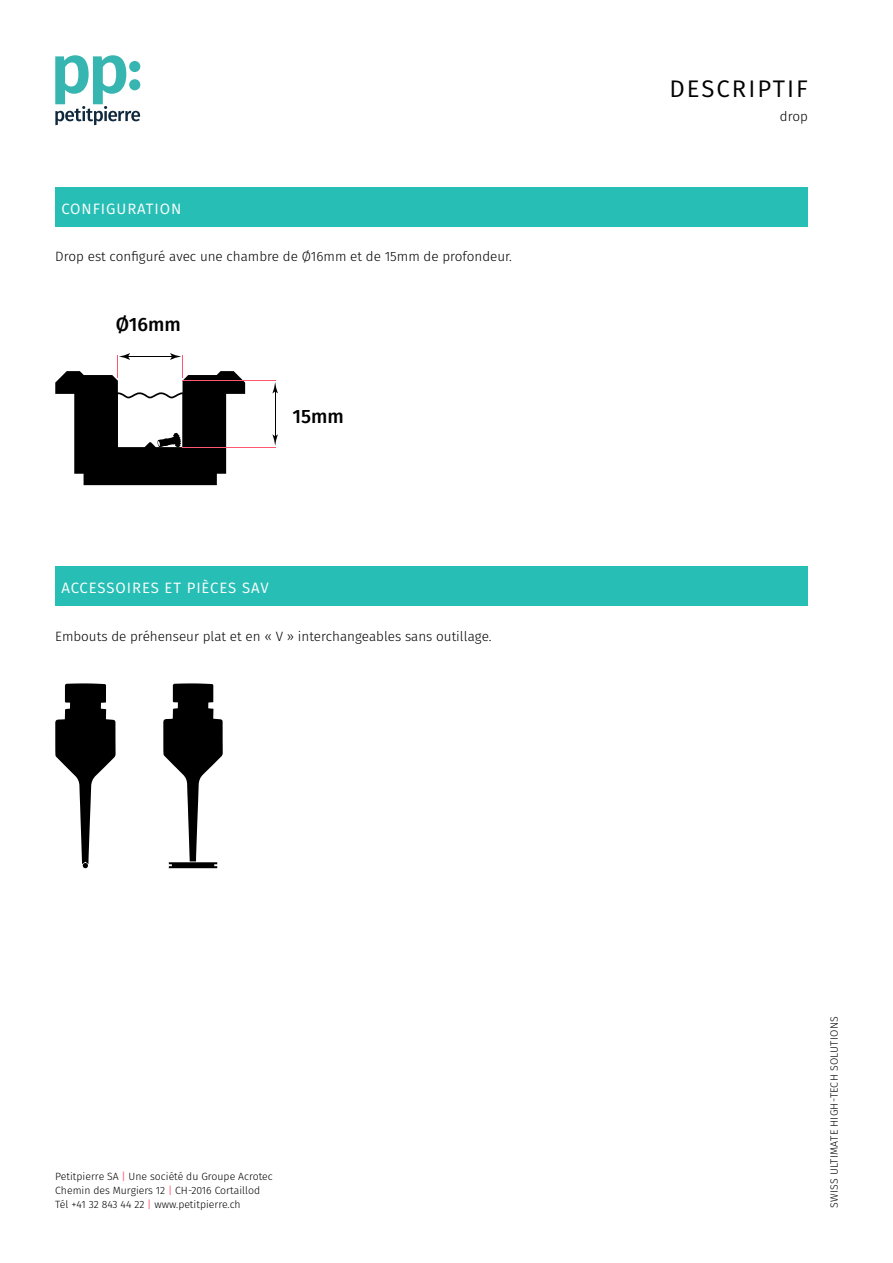
<style>
.page{position:relative;width:893px;height:1263px;background:#fff}
.page>*{position:absolute;margin:0;border:0;box-sizing:border-box;transform-origin:0 0}
.t1{font:24px "Fira Sans";letter-spacing:.085em;color:#000}
.t2{font:500 19.35px "Fira Sans";color:#000}
.t3{font:15px "Fira Sans";letter-spacing:.06em;color:#fff}
.t4{font:300 13.5px "Fira Sans";color:#000}
.t5{font:300 10.65px "Fira Sans";letter-spacing:.02em;color:#000}
.t6{font:300 10.5px/13.6px "Fira Sans";color:#000}
.s1{font-weight:400;color:#ff5772}
</style>
<div class="page">
<svg style="left:55px;top:55px;width:85px;height:70px"></svg>
<div style="left:55px;top:187px;width:753px;height:40px;background:#27beb5"></div>
<div style="left:55px;top:567px;width:753px;height:39px;background:#27beb5"></div>
<svg style="left:55px;top:683px;width:61px;height:185px"></svg>
<svg style="left:163px;top:683px;width:60px;height:185px"></svg>
<hr style="left:183px;top:381px;width:93px;height:1px;background:#ff5772">
<hr style="left:183px;top:447px;width:93px;height:1px;background:#ff5772">
<hr style="left:275px;top:390px;width:1px;height:48px;background:#000">
<svg style="left:272px;top:382px;width:6px;height:11px"></svg>
<svg style="left:55px;top:353px;width:190px;height:132px"></svg>
<svg style="left:272px;top:434px;width:6px;height:12px"></svg>
<p class="t3" style="left:61px;top:197px;width:121px">CONFIGURATION</p>
<p class="t4" style="left:55px;top:247px;width:458px">Drop est configuré avec une chambre de Ø16mm et de 15mm de profondeur.</p>
<h2 class="t2" style="left:116px;top:309px;width:67px">Ø16mm</h2>
<h2 class="t2" style="left:293px;top:401px;width:53px">15mm</h2>
<p class="t3" style="left:61px;top:577px;width:209px">ACCESSOIRES ET PIÈCES SAV</p>
<p class="t4" style="left:55px;top:626px;width:438px">Embouts de préhenseur plat et en « V » interchangeables sans outillage.</p>
<p class="t6" style="left:55px;top:1170px;width:219px">Petitpierre SA <span class="s1">|</span> Une société du Groupe Acrotec<br>Chemin des Murgiers 12 <span class="s1">|</span> CH-2016 Cortaillod<br>Tél +41 32 843 44 22 <span class="s1">|</span> www.petitpierre.ch</p>
<h1 class="t1" style="left:669px;top:70px;width:140px">DESCRIPTIF</h1>
<p class="t4" style="left:780px;top:107px;width:30px">drop</p>
<p class="t5" style="left:826px;top:1208px;width:193px;rotate:-90deg">SWISS ULTIMATE HIGH-TECH SOLUTIONS</p>
</div>
